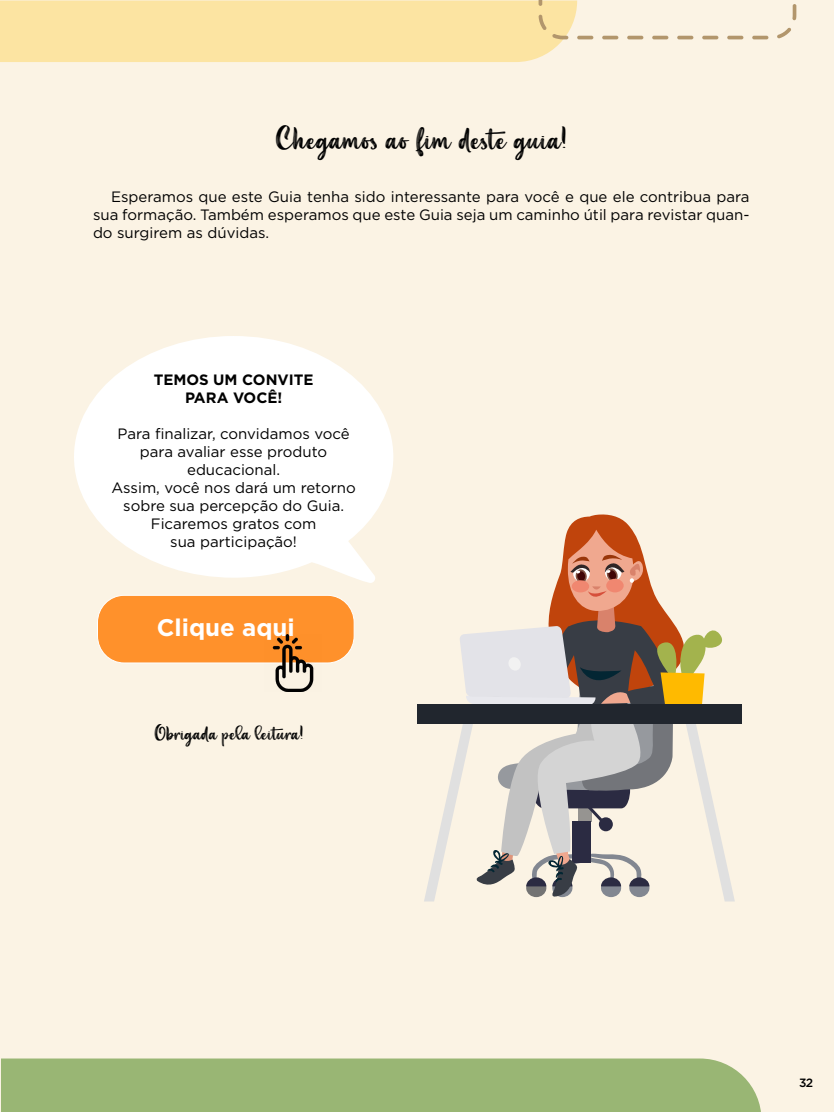
<style>
.page{position:relative;width:834px;height:1112px;background:#fbf3e4}
.page>*{position:absolute;margin:0;border:0;box-sizing:border-box;transform-origin:0 0}
.t1{font:24px "Aesthetic Violet";color:#000}
.t2{font:700 24px "Gotham";color:#fff}
.t3{font:15px/18px "Gotham";color:#000;text-align:justify}
.t4{font:700 15px/18px "Gotham";color:#000;text-align:center}
.t5{font:15px "Aesthetic Violet";color:#000}
.t6{font:500 12px "Gotham";color:#000}
</style>
<div class="page">
<div style="left:1px;top:1059px;width:760px;height:53px;background:#99b674"></div>
<svg style="left:0;top:0;width:796px;height:62px"></svg>
<svg style="left:74px;top:336px;width:319px;height:247px;fill:#fff"></svg>
<svg style="left:424px;top:514px;width:311px;height:388px"></svg>
<div style="left:417px;top:704px;width:325px;height:19px;background:#21262e"></div>
<div style="left:98px;top:595px;width:256px;height:68px;background:#ff912b;border-radius:27px"></div>
<div style="left:97px;top:595px;width:258px;height:68px;border:1px solid #fff;border-radius:27px"></div>
<img style="left:264px;top:634px;width:58px;height:58px">
<h1 class="t1" style="left:276px;top:126px;width:292px">Chegamos ao fim deste guia!</h1>
<p class="t3" style="left:93px;top:188px;width:658px;text-indent:18px">Esperamos que este Guia tenha sido interessante para você e que ele contribua para sua formação. Também esperamos que este Guia seja um caminho útil para revistar quan&shy;do surgirem as dúvidas.</p>
<p class="t4" style="left:154px;top:371px;width:161px">TEMOS UM CONVITE<br>PARA VOCÊ!</p>
<p class="t3" style="left:111px;top:424px;width:246px;text-align:center">Para finalizar, convidamos você para avaliar esse produto educacional.<br>Assim, você nos dará um retorno sobre sua percepção do Guia.<br>Ficaremos gratos com<br>sua participação!</p>
<h1 class="t2" style="left:157px;top:611px;width:139px">Clique aqui</h1>
<p class="t5" style="left:155px;top:725px;width:150px">Obrigada pela leitura!</p>
<p class="t6" style="left:799px;top:1075px;width:16px">32</p>
</div>
